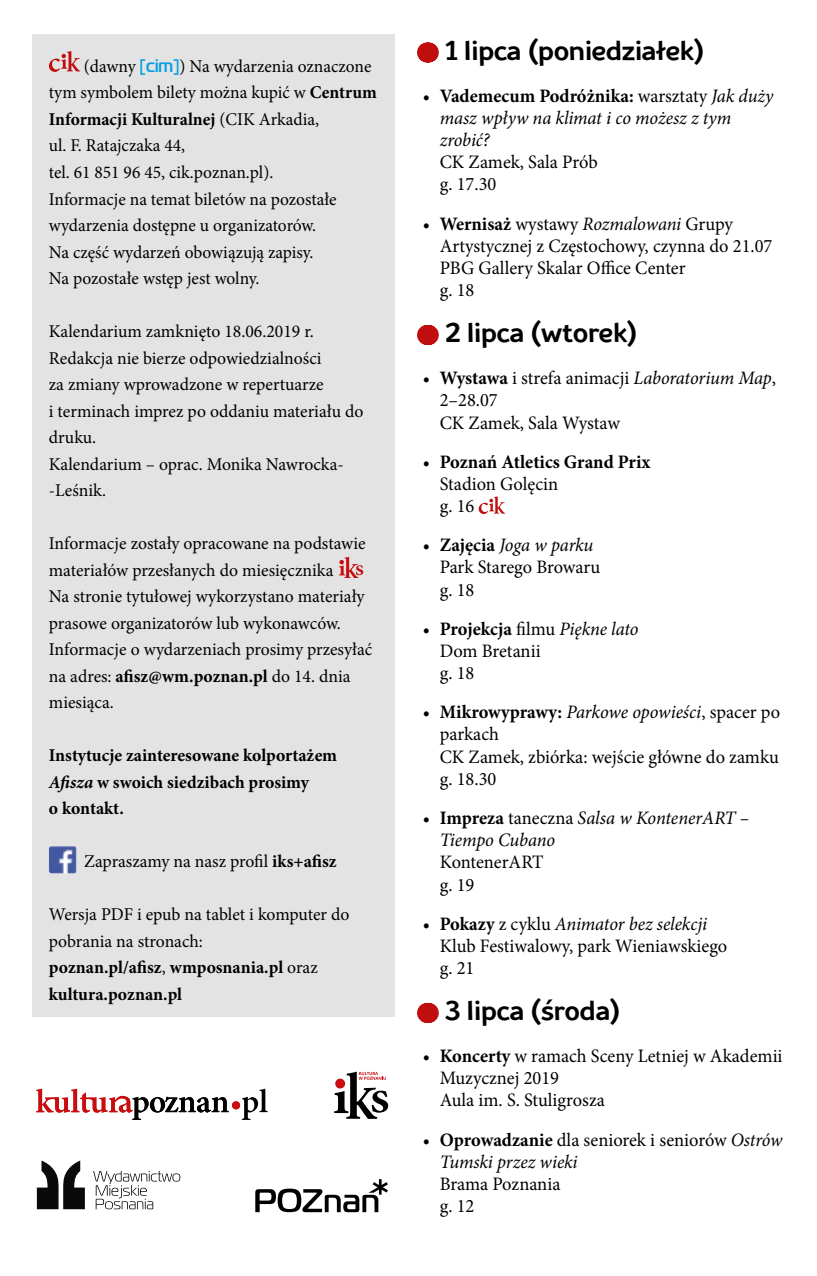
<style>
.page{position:relative;width:817px;height:1276px;background:#fff}
.page>*{position:absolute;margin:0;border:0;box-sizing:border-box;transform-origin:0 0}
.t1{font:700 27px "TT Souses";color:#000}
.t2{font:19px/22.2px "Minion Pro";color:#000}
.t3{font:italic 19px/22.2px "Minion Pro";letter-spacing:-.005em;color:#000}
.t4{font:700 19px/22.2px "Minion Pro";color:#000}
.t5{font:18px/26.6px "Minion Pro";color:#000}
.t6{font:700 18px/26.6px "Minion Pro";color:#000}
.s1{font-family:"Magistral EE";font-weight:700;color:#009fe3}
.s2{font-weight:700}
.s3{font-style:italic}
.s4{font-style:normal}
.s5{font-weight:700;font-style:normal}
.s6{font-weight:400}
</style>
<div class="page">
<svg style="left:37px;top:1160px;width:48px;height:49px"></svg>
<svg style="left:93px;top:1171px;width:87px;height:38px"></svg>
<svg style="left:242px;top:1088px;width:25px;height:32px"></svg>
<svg style="left:36px;top:1088px;width:193px;height:32px"></svg>
<div style="left:232px;top:1101px;width:8px;height:8px;background:#c90c0f;border-radius:50%"></div>
<svg style="left:334px;top:1071px;width:54px;height:48px"></svg>
<div style="left:32px;top:34px;width:362px;height:983px;background:#e3e3e3"></div>
<svg style="left:49px;top:51px;width:31px;height:21px"></svg>
<svg style="left:339px;top:557px;width:24px;height:21px"></svg>
<img style="left:49px;top:846px;width:28px;height:27px">
<svg style="left:255px;top:1179px;width:133px;height:33px"></svg>
<svg style="left:427px;top:42px;width:2px;height:20px"></svg>
<svg style="left:427px;top:325px;width:2px;height:20px"></svg>
<svg style="left:427px;top:1003px;width:2px;height:20px"></svg>
<svg style="left:478px;top:496px;width:27px;height:18px"></svg>
<p class="t5" style="left:49px;top:53px;width:329px;text-indent:35px">(dawny <span class="s1">[cim]</span>) Na wydarzenia oznaczone tym symbolem bilety można kupić w <span class="s2">Centrum Informacji Kulturalnej</span> (CIK Arkadia,<br>ul. F. Ratajczaka 44,<br>tel. 61 851 96 45, cik.poznan.pl).<br>Informacje na temat biletów na pozostałe wydarzenia dostępne u organizatorów.<br>Na część wydarzeń obowiązują zapisy.<br>Na pozostałe wstęp jest wolny.</p>
<p class="t5" style="left:49px;top:318px;width:316px">Kalendarium zamknięto 18.06.2019 r.<br>Redakcja nie bierze odpowiedzialności<br>za zmiany wprowadzone w repertuarze<br>i terminach imprez po oddaniu materiału do druku.<br>Kalendarium – oprac. Monika Nawrocka-‑Leśnik.</p>
<p class="t5" style="left:49px;top:530px;width:325px">Informacje zostały opracowane na podstawie materiałów przesłanych do miesięcznika<br>Na stronie tytułowej wykorzystano materiały prasowe organizatorów lub wykonawców.<br>Informacje o wydarzeniach prosimy przesyłać na adres: <span class="s2">afisz@wm.poznan.pl</span> do 14. dnia miesiąca.</p>
<p class="t6" style="left:49px;top:742px;width:290px">Instytucje zainteresowane kolportażem<br><span class="s3">Afisza</span> w swoich siedzibach prosimy<br>o kontakt.</p>
<p class="t5" style="left:84px;top:848px;width:254px">Zapraszamy na nasz profil <span class="s2">iks+afisz</span></p>
<p class="t5" style="left:49px;top:901px;width:302px">Wersja PDF i epub na tablet i komputer do pobrania na stronach:<br><span class="s2">poznan.pl/afisz</span>, <span class="s2">wmposnania.pl</span> oraz <span class="s2">kultura.poznan.pl</span></p>
<h1 class="t1" style="left:445px;top:32px;width:260px">1 lipca (poniedziałek)</h1>
<p class="t3" style="left:439px;top:84px;width:335px;text-indent:-17px"><span class="s4">•</span> <span class="s5">Vademecum Podróżnika:</span> <span class="s4">warsztaty</span> Jak duży masz wpływ na klimat i co możesz z tym zrobić?</p>
<p class="t2" style="left:439px;top:151px;width:159px">CK Zamek, Sala Prób g. 17.30</p>
<p class="t2" style="left:439px;top:212px;width:334px;text-indent:-17px">• <span class="s2">Wernisaż</span> wystawy <span class="s3">Rozmalowani</span> Grupy<br>Artystycznej z Częstochowy, czynna do 21.07<br>PBG Gallery Skalar Office Center<br>g. 18</p>
<h1 class="t1" style="left:445px;top:314px;width:193px">2 lipca (wtorek)</h1>
<p class="t2" style="left:439px;top:367px;width:338px;text-indent:-17px">• <span class="s2">Wystawa</span> i strefa animacji <span class="s3">Laboratorium Map</span>,<br>2–28.07<br>CK Zamek, Sala Wystaw</p>
<p class="t4" style="left:439px;top:450px;width:212px;text-indent:-17px"><span class="s6">•</span> Poznań Atletics Grand Prix<br><span class="s6">Stadion Golęcin<br>g. 16</span></p>
<p class="t2" style="left:439px;top:534px;width:162px;text-indent:-17px">• <span class="s2">Zajęcia</span> <span class="s3">Joga w parku<br></span>Park Starego Browaru g. 18</p>
<p class="t2" style="left:439px;top:618px;width:200px;text-indent:-17px">• <span class="s2">Projekcja</span> filmu <span class="s3">Piękne lato<br></span>Dom Bretanii<br>g. 18</p>
<p class="t2" style="left:439px;top:701px;width:342px;text-indent:-17px">• <span class="s2">Mikrowyprawy:</span> <span class="s3">Parkowe opowieści</span>, spacer po parkach<br>CK Zamek, zbiórka: wejście główne do zamku g. 18.30</p>
<p class="t3" style="left:439px;top:807px;width:311px;text-indent:-17px"><span class="s4">•</span> <span class="s5">Impreza</span> <span class="s4">taneczna</span> Salsa w KontenerART –<br>Tiempo Cubano</p>
<p class="t2" style="left:439px;top:851px;width:105px">KontenerART g. 19</p>
<p class="t2" style="left:439px;top:912px;width:289px;text-indent:-17px">• <span class="s2">Pokazy</span> z cyklu <span class="s3">Animator bez selekcji<br></span>Klub Festiwalowy, park Wieniawskiego g. 21</p>
<h1 class="t1" style="left:445px;top:992px;width:176px">3 lipca (środa)</h1>
<p class="t2" style="left:439px;top:1045px;width:344px;text-indent:-17px">• <span class="s2">Koncerty</span> w ramach Sceny Letniej w Akademii<br>Muzycznej 2019<br>Aula im. S. Stuligrosza</p>
<p class="t3" style="left:439px;top:1128px;width:344px;text-indent:-17px"><span class="s4">•</span> <span class="s5">Oprowadzanie</span> <span class="s4">dla seniorek i seniorów</span> Ostrów<br>Tumski przez wieki</p>
<p class="t2" style="left:439px;top:1173px;width:122px">Brama Poznania g. 12</p>
</div>
